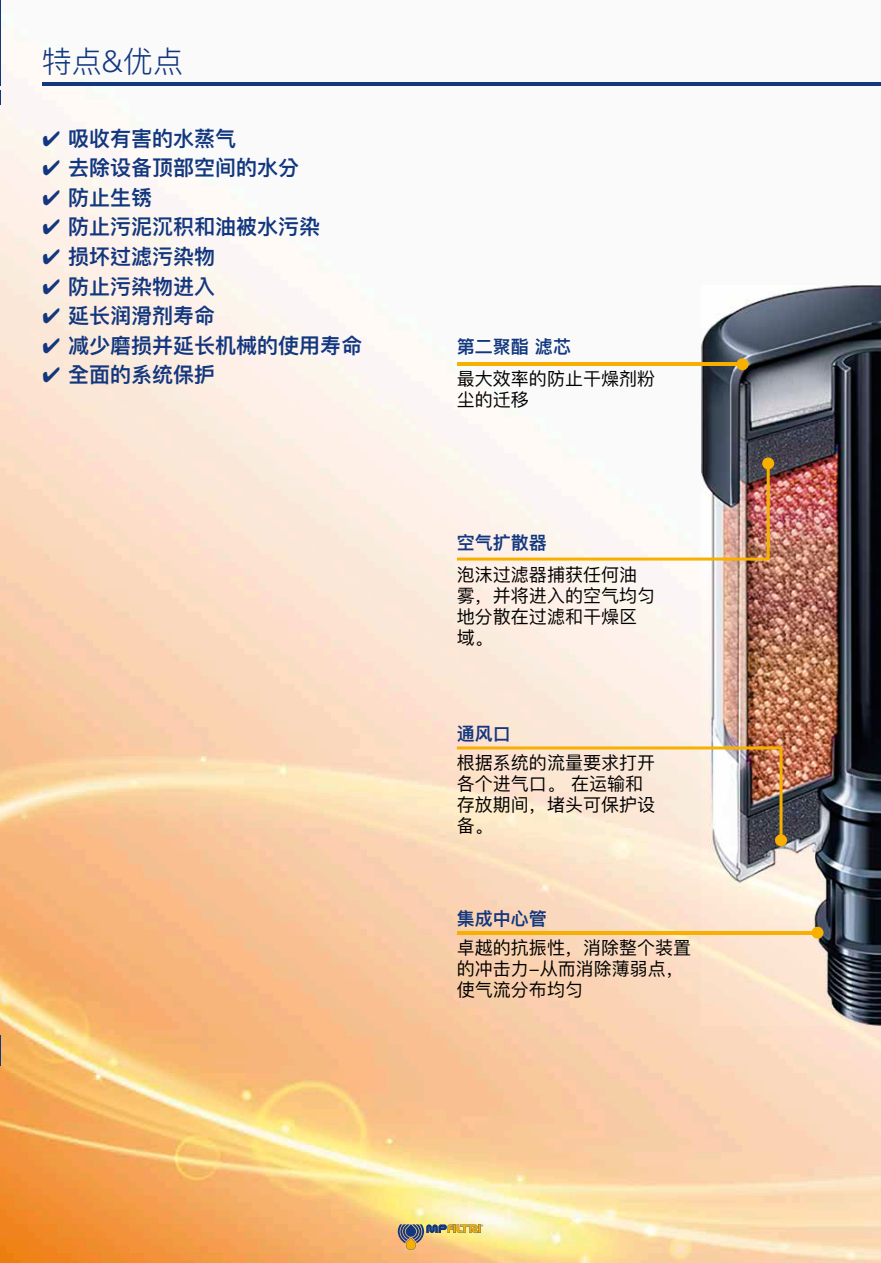
<style>
.page{position:relative;width:881px;height:1263px;background:#fff}
.page>*{position:absolute;margin:0;border:0;box-sizing:border-box;transform-origin:0 0}
.t1{font:300 30px "Ping Fang SC";color:#12377f}
.t2{font:600 21px "Ping Fang TC";color:#12377f}
.t3{font:18px/21px "Ping Fang SC";color:#000}
.t4{font:600 18px "Ping Fang SC";color:#12377f}
</style>
<div class="page">
<img style="left:0;top:82px;width:880px;height:1181px">
<hr style="left:0;top:0;width:1px;height:85px;background:#12377f">
<svg style="left:0;top:90px;width:1px;height:15px"></svg>
<hr style="left:0;top:1035px;width:1px;height:30px;background:#12377f">
<hr style="left:43px;top:83px;width:837px;height:3px;background:#12377f">
<img style="left:701px;top:285px;width:179px;height:740px">
<svg style="left:456px;top:463px;width:313px;height:97px"></svg>
<svg style="left:761px;top:457px;width:12px;height:12px"></svg>
<svg style="left:456px;top:746px;width:326px;height:94px;background:#ead5be"></svg>
<div style="left:774px;top:834px;width:12px;height:12px;background:#f8b000;border-radius:50%"></div>
<hr style="left:456px;top:363px;width:286px;height:3px;background:#f8b000">
<div style="left:736px;top:358px;width:12px;height:12px;background:#f8b000;border-radius:50%"></div>
<hr style="left:456px;top:931px;width:361px;height:3px;background:#f8b000">
<div style="left:811px;top:927px;width:12px;height:12px;background:#f8b000;border-radius:50%"></div>
<svg style="left:397px;top:1224px;width:86px;height:26px;background:#c6ae74"></svg>
<h1 class="t1" style="left:42px;top:43px;width:143px">特点&amp;优点</h1>
<p class="t2" style="left:43px;top:125px;width:195px">✔ 吸收有害的水蒸气</p>
<p class="t2" style="left:43px;top:155px;width:258px">✔ 去除设备顶部空间的水分</p>
<p class="t2" style="left:43px;top:184px;width:111px">✔ 防止生锈</p>
<p class="t2" style="left:43px;top:214px;width:279px">✔ 防止污泥沉积和油被水污染</p>
<p class="t2" style="left:43px;top:244px;width:174px">✔ 损坏过滤污染物</p>
<p class="t2" style="left:43px;top:273px;width:174px">✔ 防止污染物进入</p>
<p class="t2" style="left:43px;top:303px;width:174px">✔ 延长润滑剂寿命</p>
<p class="t2" style="left:43px;top:332px;width:321px">✔ 减少磨损并延长机械的使用寿命</p>
<p class="t2" style="left:43px;top:362px;width:174px">✔ 全面的系统保护</p>
<p class="t4" style="left:456px;top:336px;width:115px">第二聚酯 滤芯</p>
<p class="t3" style="left:456px;top:367px;width:199px">最大效率的防止干燥剂粉尘的迁移</p>
<p class="t4" style="left:456px;top:531px;width:91px">空气扩散器</p>
<p class="t3" style="left:456px;top:564px;width:199px">泡沫过滤器捕获任何油雾，并将进入的空气均匀地分散在过滤和干燥区域。</p>
<p class="t4" style="left:456px;top:722px;width:55px">通风口</p>
<p class="t3" style="left:456px;top:751px;width:199px">根据系统的流量要求打开各个进气口。 在运输和存放期间，堵头可保护设备。</p>
<p class="t4" style="left:456px;top:907px;width:91px">集成中心管</p>
<p class="t3" style="left:456px;top:937px;width:235px">卓越的抗振性，消除整个装置的冲击力-从而消除薄弱点，使气流分布均匀</p>
</div>
